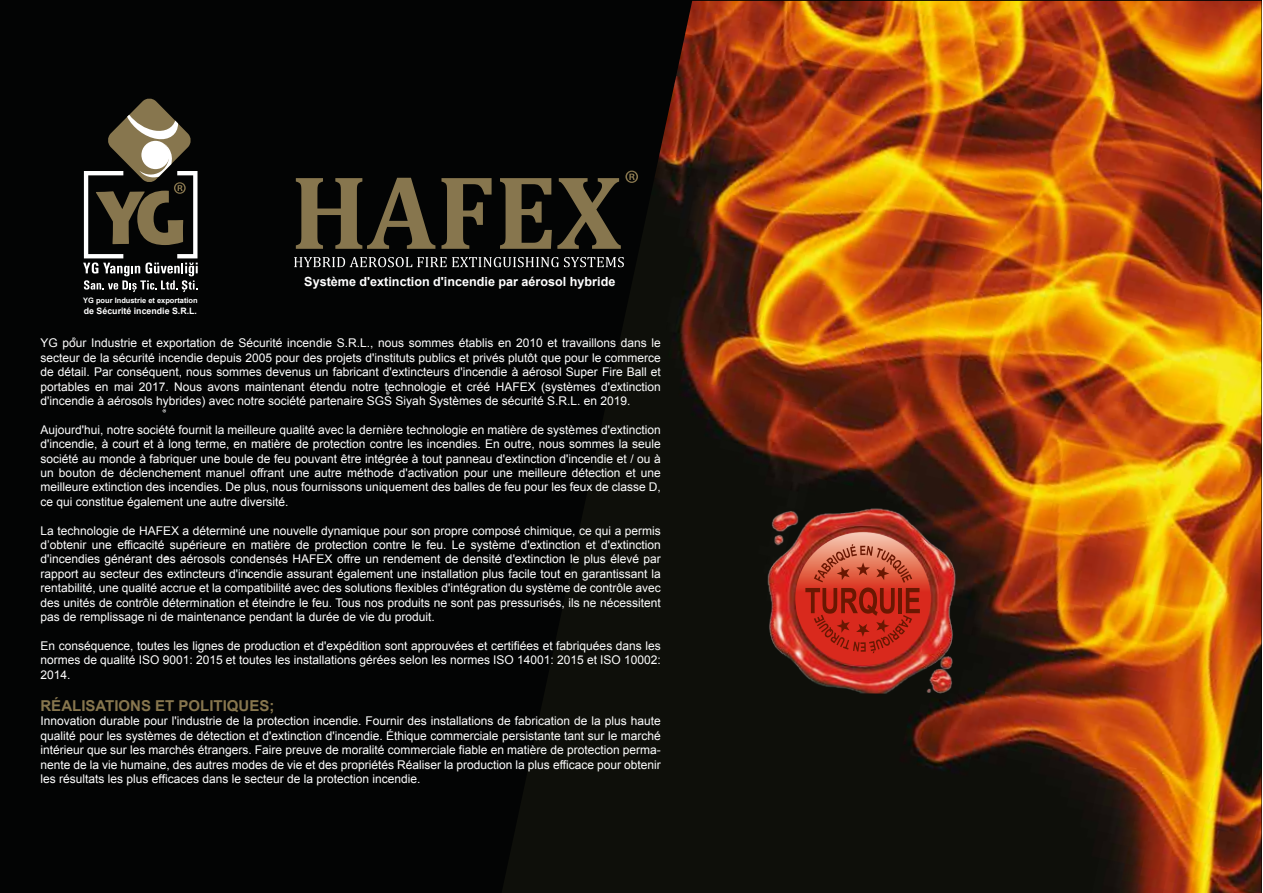
<style>
.page{position:relative;width:1263px;height:893px;background:#fff}
.page>*{position:absolute;margin:0;border:0;box-sizing:border-box;transform-origin:0 0}
.t1{font:700 15px "Arial";color:#87764e}
.t2{font:700 12.6px "Arial";color:#fff}
.t3{font:12px/14.4px "Arial";color:#fff;text-align:justify}
.t4{font:700 8.85px "Arial";color:#fff}
.t5{font:700 7.5px "Arial";color:#fff}
</style>
<div class="page">
<div style="left:0;top:1px;width:1261px;height:892px;background:#030404"></div>
<img style="left:502px;top:1px;width:759px;height:892px">
<img style="left:758px;top:497px;width:209px;height:197px">
<svg style="left:795px;top:532px;width:135px;height:133px;background:#c23e2c"></svg>
<svg style="left:83px;top:98px;width:115px;height:194px"></svg>
<svg style="left:163px;top:409px;width:3px;height:4px"></svg>
<svg style="left:72px;top:337px;width:3px;height:4px"></svg>
<svg style="left:246px;top:574px;width:3px;height:4px"></svg>
<svg style="left:386px;top:391px;width:3px;height:4px"></svg>
<svg style="left:294px;top:257px;width:330px;height:10px"></svg>
<svg style="left:296px;top:171px;width:342px;height:78px"></svg>
<p class="t5" style="left:83px;top:296px;width:116px">YG pour Industrie et exportation</p>
<p class="t4" style="left:84px;top:305px;width:115px">de Sécurité incendie S.R.L.</p>
<p class="t2" style="left:304px;top:273px;width:313px">Système d'extinction d'incendie par aérosol hybride</p>
<p class="t3" style="left:40px;top:336px;width:622px">YG pour Industrie et exportation de Sécurité incendie S.R.L., nous sommes établis en 2010 et travaillons dans le secteur de la sécurité incendie depuis 2005 pour des projets d'instituts publics et privés plutôt que pour le commerce de détail. Par conséquent, nous sommes devenus un fabricant d'extincteurs d'incendie à aérosol Super Fire Ball et portables en mai 2017. Nous avons maintenant étendu notre technologie et créé HAFEX (systèmes d'extinction d'incendie à aérosols hybrides) avec notre société partenaire SGS Siyah Systèmes de sécurité S.R.L. en 2019.</p>
<p class="t3" style="left:40px;top:422px;width:622px">Aujourd'hui, notre société fournit la meilleure qualité avec la dernière technologie en matière de systèmes d'extinction d'incendie, à court et à long terme, en matière de protection contre les incendies. En outre, nous sommes la seule société au monde à fabriquer une boule de feu pouvant être intégrée à tout panneau d'extinction d'incendie et / ou à un bouton de déclenchement manuel offrant une autre méthode d'activation pour une meilleure détection et une meilleure extinction des incendies. De plus, nous fournissons uniquement des balles de feu pour les feux de classe D, ce qui constitue également une autre diversité.</p>
<p class="t3" style="left:40px;top:523px;width:622px">La technologie de HAFEX a déterminé une nouvelle dynamique pour son propre composé chimique, ce qui a permis d’obtenir une efficacité supérieure en matière de protection contre le feu. Le système d'extinction et d'extinction d'incendies générant des aérosols condensés HAFEX offre un rendement de densité d'extinction le plus élevé par rapport au secteur des extincteurs d'incendie assurant également une installation plus facile tout en garantissant la rentabilité, une qualité accrue et la compatibilité avec des solutions flexibles d'intégration du système de contrôle avec des unités de contrôle détermination et éteindre le feu. Tous nos produits ne sont pas pressurisés, ils ne nécessitent pas de remplissage ni de maintenance pendant la durée de vie du produit.</p>
<p class="t3" style="left:40px;top:638px;width:622px">En conséquence, toutes les lignes de production et d'expédition sont approuvées et certifiées et fabriquées dans les normes de qualité ISO 9001: 2015 et toutes les installations gérées selon les normes ISO 14001: 2015 et ISO 10002:<br>2014.</p>
<p class="t1" style="left:40px;top:696px;width:235px">RÉALISATIONS ET POLITIQUES;</p>
<p class="t3" style="left:40px;top:714px;width:622px">Innovation durable pour l'industrie de la protection incendie. Fournir des installations de fabrication de la plus haute qualité pour les systèmes de détection et d'extinction d'incendie. Éthique commerciale persistante tant sur le marché intérieur que sur les marchés étrangers. Faire preuve de moralité commerciale fiable en matière de protection perma&shy;nente de la vie humaine, des autres modes de vie et des propriétés Réaliser la production la plus efficace pour obtenir les résultats les plus efficaces dans le secteur de la protection incendie.</p>
</div>
